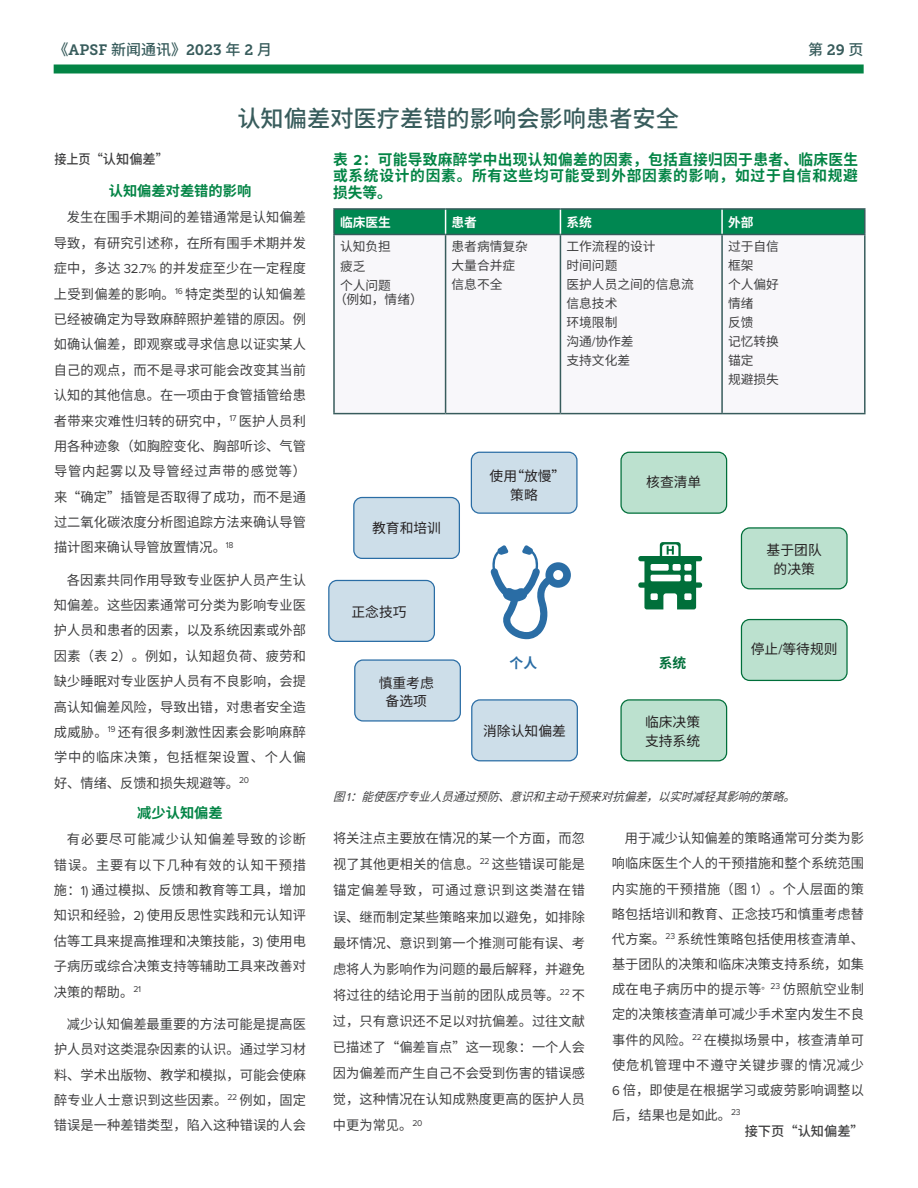
<style>
.page{position:relative;width:918px;height:1188px;background:#fff}
.page>*{position:absolute;margin:0;border:0;box-sizing:border-box;transform-origin:0 0}
.t1{font:500 23.25px "Source Han Sans CN";color:#385c5c}
.t2{font:700 15px/16.5px "Source Han Sans CN";letter-spacing:.05em;color:#038445;text-align:justify}
.t3{font:15px "Museo Slab 700";color:#385c5c}
.t4{font:500 15px "Source Han Sans CN";color:#385c5c}
.t5{font:700 14.25px "Source Han Sans CN";color:#038445}
.t6{font:13.8px/18.8px "Source Han Sans CN";color:#231f20;text-align:center}
.t7{font:700 13.8px "Source Han Sans CN";color:#2a6da5}
.t8{font:700 13.8px "Source Han Sans CN";color:#006f3a}
.t9{font:13.5px/25.3px "Source Han Sans CN";letter-spacing:.005em;color:#3e3e3f;text-align:justify}
.t10{font:500 13.5px "Source Han Sans CN";color:#3e3e3f;scale:.9 1}
.t11{font:500 13.5px "Source Han Sans CN";color:#3e3e3f}
.t12{font:12.75px/19px "Source Han Sans CN";color:#3e3e3f}
.t13{font:700 12.75px "Source Han Sans CN";color:#fff}
.t14{font:italic 12px "Source Han Sans CN";color:#3e3e3f;scale:.95 1}
.s1{font-family:"Source Han Sans CN";font-weight:500}
.s2{font-family:"Museo Slab 700";font-weight:400}
.s3{font-family:"Proxima Nova"}
</style>
<div class="page">
<div style="left:54px;top:64px;width:810px;height:10px;background:#038445"></div>
<div style="left:354px;top:498px;width:105px;height:60px;background:#cddee9;border-radius:8px"></div>
<div style="left:353px;top:497px;width:107px;height:62px;border:1px solid #2a6da5;border-radius:8px"></div>
<div style="left:471px;top:452px;width:106px;height:61px;background:#cddee9;border-radius:8px"></div>
<div style="left:471px;top:452px;width:107px;height:62px;border:1px solid #2a6da5;border-radius:8px"></div>
<div style="left:621px;top:452px;width:106px;height:61px;background:#bce1cf;border-radius:8px"></div>
<div style="left:620px;top:452px;width:107px;height:62px;border:1px solid #006f3a;border-radius:8px"></div>
<div style="left:621px;top:700px;width:106px;height:61px;background:#bce1cf;border-radius:8px"></div>
<div style="left:620px;top:699px;width:107px;height:62px;border:1px solid #006f3a;border-radius:8px"></div>
<div style="left:741px;top:528px;width:106px;height:61px;background:#bce1cf;border-radius:8px"></div>
<div style="left:741px;top:527px;width:107px;height:62px;border:1px solid #006f3a;border-radius:8px"></div>
<div style="left:741px;top:620px;width:106px;height:60px;background:#bce1cf;border-radius:8px"></div>
<div style="left:741px;top:619px;width:107px;height:62px;border:1px solid #006f3a;border-radius:8px"></div>
<div style="left:329px;top:580px;width:105px;height:61px;background:#cddee9;border-radius:8px"></div>
<div style="left:328px;top:580px;width:107px;height:62px;border:1px solid #2a6da5;border-radius:8px"></div>
<div style="left:355px;top:660px;width:105px;height:61px;background:#cddee9;border-radius:8px"></div>
<div style="left:354px;top:659px;width:107px;height:63px;border:1px solid #2a6da5;border-radius:8px"></div>
<div style="left:472px;top:700px;width:105px;height:61px;background:#cddee9;border-radius:8px"></div>
<div style="left:471px;top:699px;width:107px;height:62px;border:1px solid #2a6da5;border-radius:8px"></div>
<svg style="left:490px;top:545px;width:81px;height:94px"></svg>
<svg style="left:638px;top:542px;width:64px;height:67px"></svg>
<svg style="left:335px;top:235px;width:529px;height:178px"></svg>
<hr style="left:333px;top:208px;width:113px;height:2px;background:#385c5c">
<hr style="left:333px;top:210px;width:2px;height:24px;background:#385c5c">
<hr style="left:446px;top:208px;width:114px;height:2px;background:#385c5c">
<hr style="left:560px;top:208px;width:162px;height:2px;background:#385c5c">
<hr style="left:722px;top:208px;width:144px;height:2px;background:#385c5c">
<hr style="left:864px;top:210px;width:2px;height:24px;background:#385c5c">
<hr style="left:333px;top:234px;width:113px;height:1px;background:#385c5c">
<hr style="left:446px;top:234px;width:114px;height:1px;background:#385c5c">
<hr style="left:560px;top:234px;width:162px;height:1px;background:#385c5c">
<hr style="left:722px;top:234px;width:144px;height:1px;background:#385c5c">
<svg style="left:334px;top:209px;width:531px;height:25px;background:#038552"></svg>
<hr style="left:721px;top:210px;width:2px;height:24px;background:#fff">
<hr style="left:333px;top:235px;width:2px;height:178px;background:#385c5c">
<hr style="left:445px;top:235px;width:1px;height:178px;background:#385c5c">
<hr style="left:560px;top:235px;width:1px;height:178px;background:#385c5c">
<hr style="left:721px;top:235px;width:2px;height:178px;background:#385c5c">
<hr style="left:864px;top:235px;width:2px;height:178px;background:#385c5c">
<hr style="left:333px;top:413px;width:113px;height:1px;background:#385c5c">
<hr style="left:446px;top:413px;width:114px;height:1px;background:#385c5c">
<hr style="left:560px;top:413px;width:162px;height:1px;background:#385c5c">
<hr style="left:722px;top:413px;width:144px;height:1px;background:#385c5c">
<p class="t3" style="left:54px;top:41px;width:220px"><span class="s1">《</span>APSF <span class="s1">新闻通讯》</span>2023 <span class="s1">年</span> 2 <span class="s1">月</span></p>
<p class="t4" style="left:808px;top:41px;width:57px">第 <span class="s2">29</span> 页</p>
<h1 class="t1" style="left:237px;top:105px;width:443px">认知偏差对医疗差错的影响会影响患者安全</h1>
<p class="t10" style="left:54px;top:152px;width:128px">接上页“认知偏差”</p>
<p class="t5" style="left:109px;top:183px;width:144px">认知偏差对差错的影响</p>
<p class="t9" style="left:54px;top:205px;width:254px;text-indent:13px">发生在围手术期间的差错通常是认知偏差导致，有研究引述称，在所有围手术期并发症中，多达 <span class="s3">32.7%</span> 的并发症至少在一定程度上受到偏差的影响。<sup>16</sup> 特定类型的认知偏差已经被确定为导致麻醉照护差错的原因。例如确认偏差，即观察或寻求信息以证实某人自己的观点，而不是寻求可能会改变其当前认知的其他信息。在一项由于食管插管给患者带来灾难性归转的研究中，<sup>17</sup> 医护人员利用各种迹象（如胸腔变化、胸部听诊、气管导管内起雾以及导管经过声带的感觉等）来“确定”插管是否取得了成功，而不是通过二氧化碳浓度分析图追踪方法来确认导管描计图来确认导管放置情况。<sup>18</sup></p>
<p class="t9" style="left:54px;top:567px;width:254px;text-indent:13px">各因素共同作用导致专业医护人员产生认知偏差。这些因素通常可分类为影响专业医护人员和患者的因素，以及系统因素或外部因素（表 <span class="s3">2</span>）。例如，认知超负荷、疲劳和缺少睡眠对专业医护人员有不良影响，会提高认知偏差风险，导致出错，对患者安全造成威胁。<sup>19</sup> 还有很多刺激性因素会影响麻醉学中的临床决策，包括框架设置、个人偏好、情绪、反馈和损失规避等。<sup>20</sup></p>
<p class="t5" style="left:137px;top:804px;width:87px">减少认知偏差</p>
<p class="t9" style="left:54px;top:827px;width:254px;text-indent:13px">有必要尽可能减少认知偏差导致的诊断错误。主要有以下几种有效的认知干预措施：<span class="s3">1)</span> 通过模拟、反馈和教育等工具，增加知识和经验，<span class="s3">2)</span> 使用反思性实践和元认知评估等工具来提高推理和决策技能，<span class="s3">3)</span> 使用电子病历或综合决策支持等辅助工具来改善对决策的帮助。<sup>21</sup></p>
<p class="t9" style="left:54px;top:1011px;width:254px;text-indent:13px">减少认知偏差最重要的方法可能是提高医护人员对这类混杂因素的认识。通过学习材料、学术出版物、教学和模拟，可能会使麻醉专业人士意识到这些因素。<sup>22</sup> 例如，固定错误是一种差错类型，陷入这种错误的人会</p>
<p class="t2" style="left:333px;top:152px;width:527px">表 <span class="s3">2</span>：可能导致麻醉学中出现认知偏差的因素，包括直接归因于患者、临床医生或系统设计的因素。所有这些均可能受到外部因素的影响，如过于自信和规避损失等。</p>
<p class="t13" style="left:340px;top:215px;width:52px">临床医生</p>
<p class="t13" style="left:452px;top:215px;width:27px">患者</p>
<p class="t13" style="left:566px;top:215px;width:27px">系统</p>
<p class="t13" style="left:728px;top:215px;width:27px">外部</p>
<p class="t12" style="left:340px;top:236px;width:52px;line-height:19.6px">认知负担疲乏<br>个人问题</p>
<p class="t12" style="left:334px;top:290px;width:90px">（例如，情绪）</p>
<p class="t12" style="left:452px;top:237px;width:78px">患者病情复杂大量合并症信息不全</p>
<p class="t12" style="left:566px;top:237px;width:129px">工作流程的设计<br>时间问题<br>医护人员之间的信息流信息技术<br>环境限制<br>沟通<span class="s3">/</span>协作差<br>支持文化差</p>
<p class="t12" style="left:728px;top:237px;width:52px">过于自信框架<br>个人偏好情绪<br>反馈<br>记忆转换锚定<br>规避损失</p>
<p class="t6" style="left:372px;top:519px;width:70px">教育和培训</p>
<p class="t6" style="left:352px;top:603px;width:57px">正念技巧</p>
<p class="t6" style="left:379px;top:673px;width:57px">慎重考虑备选项</p>
<p class="t6" style="left:490px;top:467px;width:77px">使用“放慢”策略</p>
<p class="t6" style="left:646px;top:472px;width:57px">核查清单</p>
<p class="t7" style="left:510px;top:655px;width:29px">个人</p>
<p class="t8" style="left:659px;top:655px;width:29px">系统</p>
<p class="t6" style="left:483px;top:722px;width:84px">消除认知偏差</p>
<p class="t6" style="left:645px;top:713px;width:57px;text-align:left">临床决策支持系统</p>
<p class="t6" style="left:767px;top:541px;width:57px">基于团队的决策</p>
<p class="t6" style="left:751px;top:640px;width:88px">停止<span class="s3">/</span>等待规则</p>
<p class="t14" style="left:333px;top:790px;width:497px">图<span class="s3">1</span> ：能使医疗专业人员通过预防、意识和主动干预来对抗偏差，以实时减轻其影响的策略。</p>
<p class="t9" style="left:333px;top:826px;width:254px;line-height:26.1px">将关注点主要放在情况的某一个方面，而忽视了其他更相关的信息。<sup>22</sup> 这些错误可能是锚定偏差导致，可通过意识到这类潜在错误、继而制定某些策略来加以避免，如排除最坏情况、意识到第一个推测可能有误、考虑将人为影响作为问题的最后解释，并避免将过往的结论用于当前的团队成员等。<sup>22</sup> 不过，只有意识还不足以对抗偏差。过往文献已描述了“偏差盲点”这一现象：一个人会因为偏差而产生自己不会受到伤害的错误感觉，这种情况在认知成熟度更高的医护人员中更为常见。<sup>20</sup></p>
<p class="t9" style="left:612px;top:826px;width:254px;text-indent:13px">用于减少认知偏差的策略通常可分类为影响临床医生个人的干预措施和整个系统范围内实施的干预措施（图 <span class="s3">1</span>）。个人层面的策略包括培训和教育、正念技巧和慎重考虑替代方案。<sup>23</sup> 系统性策略包括使用核查清单、基于团队的决策和临床决策支持系统，如集成在电子病历中的提示等<sup>。</sup><sup>23</sup> 仿照航空业制定的决策核查清单可减少手术室内发生不良事件的风险。<sup>22</sup> 在模拟场景中，核查清单可使危机管理中不遵守关键步骤的情况减少<span class="s3">6</span> 倍，即使是在根据学习或疲劳影响调整以后，结果也是如此。<sup>23</sup></p>
<p class="t11" style="left:745px;top:1123px;width:121px">接下页“认知偏差”</p>
</div>
